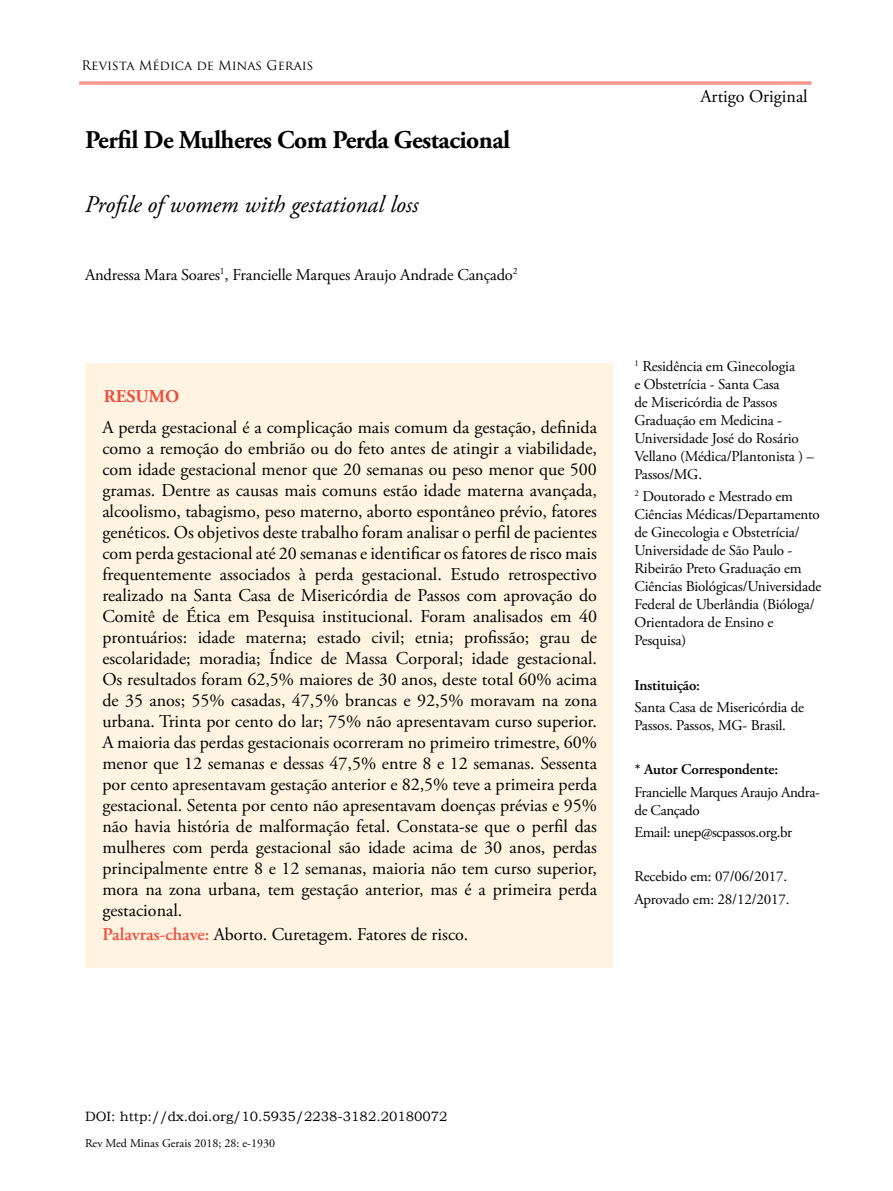
<style>
.page{position:relative;width:893px;height:1191px;background:#fff}
.page>*{position:absolute;margin:0;border:0;box-sizing:border-box;transform-origin:0 0}
.t1{font:700 25.5px "Adobe Garamond Pro";letter-spacing:-.02em;color:#000}
.t2{font:italic 24px "Adobe Garamond Pro";color:#000}
.t3{font:18px/21px "Adobe Garamond Pro";color:#000;text-align:justify}
.t4{font:700 18px "Adobe Garamond Pro";color:#f04e3d}
.t5{font:16.5px "Adobe Garamond Pro";letter-spacing:-.01em;color:#000}
.t6{font:15px/18px "Adobe Garamond Pro";letter-spacing:-.01em;color:#000}
.t7{font:600 15px "Adobe Garamond Pro";letter-spacing:-.01em;color:#000}
.t8{font:13.5px "Bookman Old Style";color:#000}
.t9{font:13.05px "Trajan Pro";color:#000}
.t10{font:12px "Adobe Garamond Pro";letter-spacing:-.025em;color:#000}
.t11{font:12px "Adobe Garamond Pro";color:#000}
.s1{font-weight:600;color:#f04e3d}
</style>
<div class="page">
<div style="left:85px;top:363px;width:527px;height:604px;background:#fff3e1"></div>
<hr style="left:79px;top:82px;width:732px;height:1px;background:#f04e3d">
<hr style="left:79px;top:84px;width:732px;height:1px;background:#f04e3d">
<p class="t9" style="left:82px;top:57px;width:234px">Revista Médica de Minas Gerais</p>
<p class="t10" style="left:85px;top:58px;width:178px">Perfil de mulheres com perda gestacional</p>
<h1 class="t1" style="left:85px;top:125px;width:427px">Perfil De Mulheres Com Perda Gestacional</h1>
<h2 class="t2" style="left:85px;top:190px;width:335px">Profile of womem with gestational loss</h2>
<p class="t5" style="left:85px;top:265px;width:434px">Andressa Mara Soares<sup>1</sup>, Francielle Marques Araujo Andrade Cançado<sup>2</sup></p>
<p class="t4" style="left:104px;top:386px;width:77px">RESUMO</p>
<p class="t3" style="left:102px;top:417px;width:496px">A perda gestacional é a complicação mais comum da gestação, definida como a remoção do embrião ou do feto antes de atingir a viabilidade, com idade gestacional menor que 20 semanas ou peso menor que 500 gramas. Dentre as causas mais comuns estão idade materna avançada, alcoolismo, tabagismo, peso materno, aborto espontâneo prévio, fatores genéticos. Os objetivos deste trabalho foram analisar o perfil de pacientes com perda gestacional até 20 semanas e identificar os fatores de risco mais frequentemente associados à perda gestacional. Estudo retrospectivo realizado na Santa Casa de Misericórdia de Passos com aprovação do Comitê de Ética em Pesquisa institucional. Foram analisados em 40 prontuários: idade materna; estado civil; etnia; profissão; grau de escolaridade; moradia; Índice de Massa Corporal; idade gestacional.<br>Os resultados foram 62,5% maiores de 30 anos, deste total 60% acima de 35 anos; 55% casadas, 47,5% brancas e 92,5% moravam na zona urbana. Trinta por cento do lar; 75% não apresentavam curso superior.<br>A maioria das perdas gestacionais ocorreram no primeiro trimestre, 60% menor que 12 semanas e dessas 47,5% entre 8 e 12 semanas. Sessenta por cento apresentavam gestação anterior e 82,5% teve a primeira perda gestacional. Setenta por cento não apresentavam doenças prévias e 95% não havia história de malformação fetal. Constata-se que o perfil das mulheres com perda gestacional são idade acima de 30 anos, perdas principalmente entre 8 e 12 semanas, maioria não tem curso superior, mora na zona urbana, tem gestação anterior, mas é a primeira perda gestacional.</p>
<p class="t3" style="left:102px;top:924px;width:367px"><span class="s1">Palavras-chave:</span> Aborto. Curetagem. Fatores de risco.</p>
<p class="t3" style="left:700px;top:87px;width:109px">Artigo Original</p>
<p class="t6" style="left:634px;top:357px;width:181px"><sup>1</sup> Residência em Ginecologia<br>e Obstetrícia - Santa Casa<br>de Misericórdia de Passos<br>Graduação em Medicina -<br>Universidade José do Rosário<br>Vellano (Médica/Plantonista ) –<br>Passos/MG.</p>
<p class="t6" style="left:634px;top:488px;width:189px"><sup>2</sup> Doutorado e Mestrado em<br>Ciências Médicas/Departamento de Ginecologia e Obstetrícia/<br>Universidade de São Paulo -<br>Ribeirão Preto Graduação em<br>Ciências Biológicas/Universidade<br>Federal de Uberlândia (Bióloga/<br>Orientadora de Ensino e<br>Pesquisa)</p>
<p class="t7" style="left:634px;top:676px;width:67px">Instituição:</p>
<p class="t6" style="left:634px;top:698px;width:171px">Santa Casa de Misericórdia de<br>Passos. Passos, MG- Brasil.</p>
<p class="t7" style="left:634px;top:761px;width:145px">* Autor Correspondente:</p>
<p class="t6" style="left:634px;top:783px;width:187px">Francielle Marques Araujo Andra&shy;de Cançado</p>
<p class="t6" style="left:634px;top:823px;width:159px">Email: unep@scpassos.org.br</p>
<p class="t6" style="left:634px;top:866px;width:157px;line-height:22.2px">Recebido em: 07/06/2017.<br>Aprovado em: 28/12/2017.</p>
<p class="t8" style="left:85px;top:1107px;width:364px">DOI: http://dx.doi.org/10.5935/2238-3182.20180072</p>
<p class="t11" style="left:85px;top:1135px;width:191px">Rev Med Minas Gerais 2018; 28: e-1930</p>
</div>
